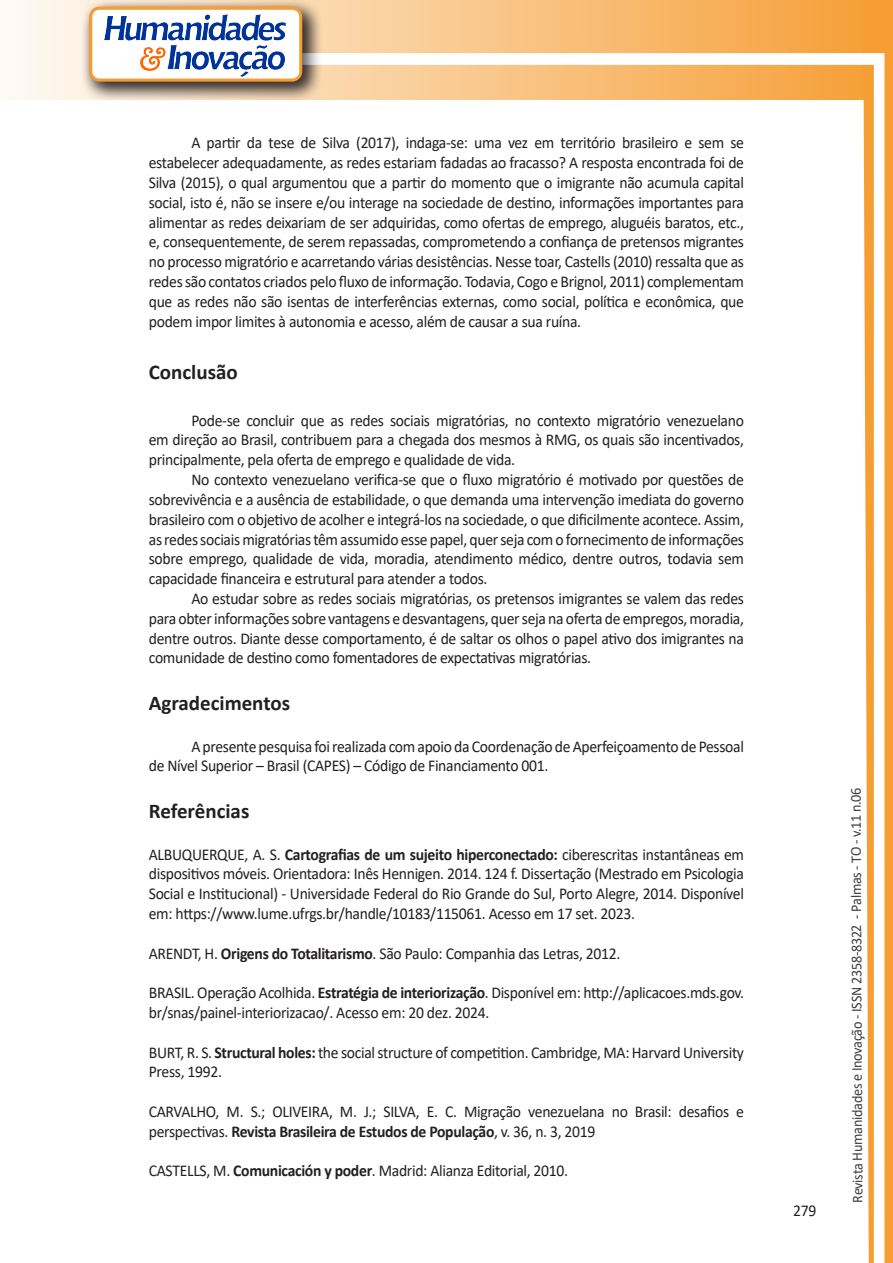
<style>
.page{position:relative;width:893px;height:1263px;background:#fff}
.page>*{position:absolute;margin:0;border:0;box-sizing:border-box;transform-origin:0 0}
.Titulo_2{font:700 21px "Calibri";color:#231f20}
.texto{font:16.5px/19.8px "Calibri";letter-spacing:-.02em;color:#231f20;text-align:justify;scale:.95 1}
.t1{font:15px "Calibri";letter-spacing:-.025em;color:#3e3e3f;scale:.95 1}
.s1{font-weight:700}
</style>
<div class="page">
<svg style="left:5px;top:0;width:858px;height:100px;background:#f9c484"></svg>
<div style="left:302px;top:53px;width:582px;height:12px;background:#fff;border:2px solid #fff"></div>
<svg style="left:863px;top:0;width:30px;height:1263px"></svg>
<div style="left:81px;top:0;width:241px;height:102px;background:#231f20;opacity:.75"></div>
<div style="left:91px;top:8px;width:210px;height:72px;background:#fff;border-radius:9px"></div>
<img style="left:104px;top:14px;width:181px;height:62px">
<div style="left:89px;top:7px;width:213px;height:75px;border:3px solid #f69e34;border-radius:9px"></div>
<p class="texto" style="left:149px;top:133px;width:628px;text-indent:43px">A partir da tese de Silva (2017), indaga-se: uma vez em território brasileiro e sem se estabelecer adequadamente, as redes estariam fadadas ao fracasso? A resposta encontrada foi de Silva (2015), o qual argumentou que a partir do momento que o imigrante não acumula capital social, isto é, não se insere e/ou interage na sociedade de destino, informações importantes para alimentar as redes deixariam de ser adquiridas, como ofertas de emprego, aluguéis baratos, etc., e, consequentemente, de serem repassadas, comprometendo a confiança de pretensos migrantes no processo migratório e acarretando várias desistências. Nesse toar, Castells (2010) ressalta que as redes são contatos criados pelo fluxo de informação. Todavia, Cogo e Brignol, 2011) complementam que as redes não são isentas de interferências externas, como social, política e econômica, que podem impor limites à autonomia e acesso, além de causar a sua ruína.</p>
<p class="Titulo_2" style="left:149px;top:357px;width:90px">Conclusão</p>
<p class="texto" style="left:149px;top:410px;width:628px;text-indent:43px">Pode-se concluir que as redes sociais migratórias, no contexto migratório venezuelano em direção ao Brasil, contribuem para a chegada dos mesmos à RMG, os quais são incentivados, principalmente, pela oferta de emprego e qualidade de vida.</p>
<p class="texto" style="left:149px;top:469px;width:628px;text-indent:43px">No contexto venezuelano verifica-se que o fluxo migratório é motivado por questões de sobrevivência e a ausência de estabilidade, o que demanda uma intervenção imediata do governo brasileiro com o objetivo de acolher e integrá-los na sociedade, o que dificilmente acontece. Assim, as redes sociais migratórias têm assumido esse papel, quer seja com o fornecimento de informações sobre emprego, qualidade de vida, moradia, atendimento médico, dentre outros, todavia sem capacidade financeira e estrutural para atender a todos.</p>
<p class="texto" style="left:149px;top:588px;width:628px;text-indent:43px">Ao estudar sobre as redes sociais migratórias, os pretensos imigrantes se valem das redes para obter informações sobre vantagens e desvantagens, quer seja na oferta de empregos, moradia, dentre outros. Diante desse comportamento, é de saltar os olhos o papel ativo dos imigrantes na comunidade de destino como fomentadores de expectativas migratórias.</p>
<p class="Titulo_2" style="left:149px;top:688px;width:143px">Agradecimentos</p>
<p class="texto" style="left:149px;top:736px;width:628px;text-indent:43px">A presente pesquisa foi realizada com apoio da Coordenação de Aperfeiçoamento de Pessoal de Nível Superior – Brasil (CAPES) – Código de Financiamento 001.</p>
<p class="Titulo_2" style="left:149px;top:796px;width:102px">Referências</p>
<p class="texto" style="left:149px;top:844px;width:628px">ALBUQUERQUE, A. S. <span class="s1">Cartografias de um sujeito hiperconectado:</span> ciberescritas instantâneas em dispositivos móveis. Orientadora: Inês Hennigen. 2014. 124 f. Dissertação (Mestrado em Psicologia Social e Institucional) - Universidade Federal do Rio Grande do Sul, Porto Alegre, 2014. Disponível em: https://www.lume.ufrgs.br/handle/10183/115061. Acesso em 17 set. 2023.</p>
<p class="texto" style="left:149px;top:943px;width:498px">ARENDT, H. <span class="s1">Origens do Totalitarismo</span>. São Paulo: Companhia das Letras, 2012.</p>
<p class="texto" style="left:149px;top:982px;width:628px">BRASIL. Operação Acolhida. <span class="s1">Estratégia de interiorização</span>. Disponível em: http://aplicacoes.mds.gov. br/snas/painel-interiorizacao/. Acesso em: 20 dez. 2024.</p>
<p class="texto" style="left:149px;top:1042px;width:628px">BURT, R. S. <span class="s1">Structural holes:</span> the social structure of competition. Cambridge, MA: Harvard University<br>Press, 1992.</p>
<p class="texto" style="left:149px;top:1101px;width:628px">CARVALHO, M. S.; OLIVEIRA, M. J.; SILVA, E. C. Migração venezuelana no Brasil: desafios e perspectivas. <span class="s1">Revista Brasileira de Estudos de População</span>, v. 36, n. 3, 2019</p>
<p class="texto" style="left:149px;top:1160px;width:443px">CASTELLS, M. <span class="s1">Comunicación y poder</span>. Madrid: Alianza Editorial, 2010.</p>
<p class="texto" style="left:793px;top:1200px;width:26px">279</p>
<p class="t1" style="left:846px;top:1203px;width:439px;rotate:-90deg">Revista Humanidades e Inovação - ISSN 2358-8322 - Palmas - TO - v.11 n.06</p>
</div>
